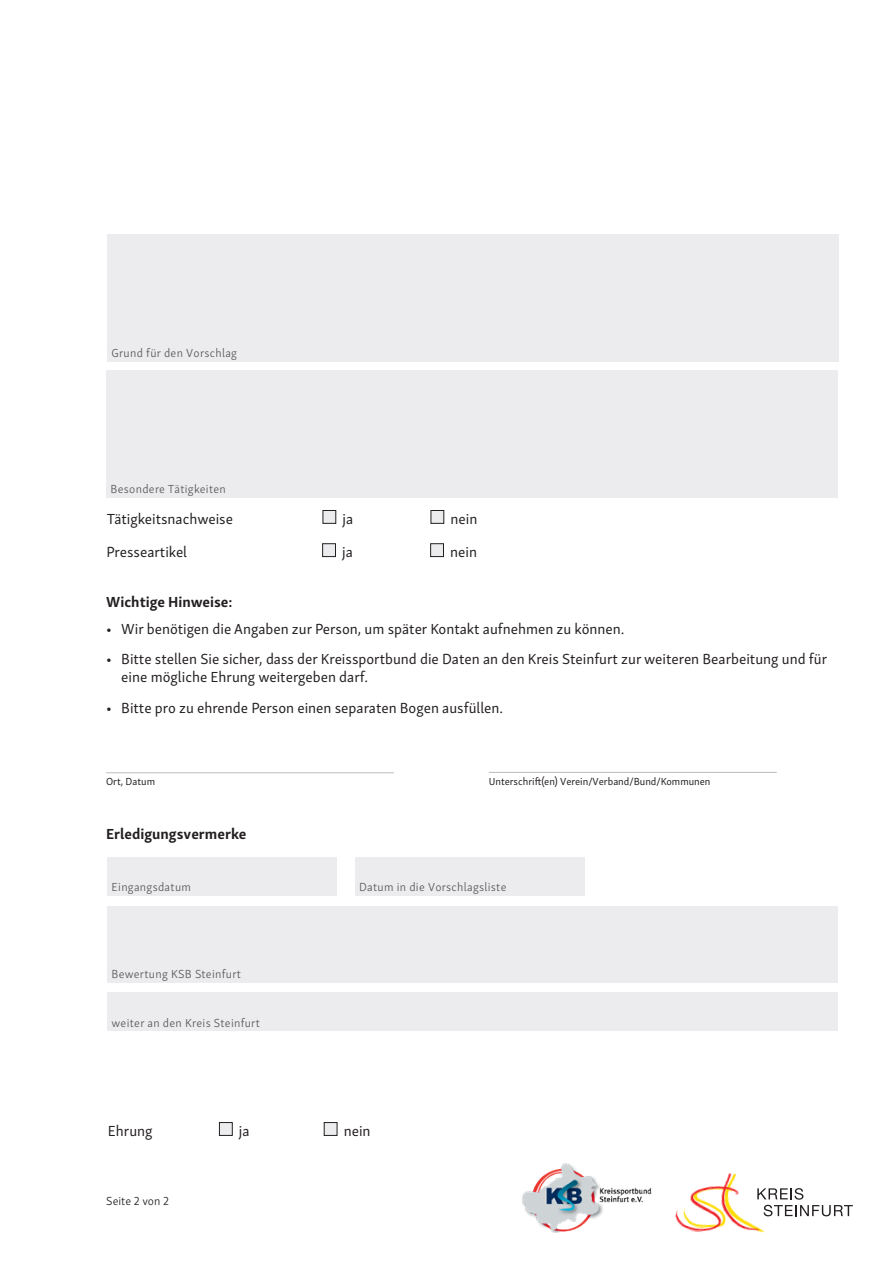
<style>
.page{position:relative;width:893px;height:1263px;background:#fff}
.page>*{position:absolute;margin:0;border:0;box-sizing:border-box;transform-origin:0 0}
.t1{font:15px/18px "Skolar Sans Latn";color:#231f20}
.t2{font:700 15px "Skolar Sans Latn";color:#231f20}
.t3{font:300 12px "Skolar Sans Latn";letter-spacing:.025em;color:#57585a}
.t4{font:300 12px "Skolar Sans Latn";color:#231f20}
.t5{font:10.5px "Skolar Sans Latn";color:#231f20}
</style>
<div class="page">
<svg style="left:773px;top:1188px;width:80px;height:28px"></svg>
<img style="left:675px;top:1173px;width:98px;height:60px">
<img style="left:522px;top:1163px;width:129px;height:70px">
<hr style="left:106px;top:772px;width:288px;height:1px;background:#bcbdc0">
<hr style="left:489px;top:772px;width:288px;height:1px;background:#bcbdc0">
<div style="left:107px;top:857px;width:230px;height:38px;background:#ececee"></div>
<div style="left:355px;top:857px;width:229px;height:38px;background:#ececee"></div>
<div style="left:107px;top:906px;width:730px;height:76px;background:#ececee"></div>
<div style="left:219px;top:1122px;width:13px;height:13px;background:#ececee"></div>
<div style="left:219px;top:1122px;width:13px;height:13px;border:1px solid #231f20"></div>
<div style="left:324px;top:1122px;width:13px;height:13px;background:#ececee"></div>
<div style="left:324px;top:1122px;width:13px;height:13px;border:1px solid #231f20"></div>
<div style="left:107px;top:993px;width:730px;height:38px;background:#ececee"></div>
<div style="left:107px;top:234px;width:732px;height:127px;background:#ececee"></div>
<div style="left:106px;top:370px;width:732px;height:127px;background:#ececee"></div>
<div style="left:323px;top:510px;width:13px;height:13px;background:#ececee"></div>
<div style="left:323px;top:510px;width:13px;height:13px;border:1px solid #231f20"></div>
<div style="left:431px;top:510px;width:13px;height:13px;background:#ececee"></div>
<div style="left:431px;top:510px;width:13px;height:13px;border:1px solid #231f20"></div>
<div style="left:323px;top:544px;width:12px;height:13px;background:#ececee"></div>
<div style="left:322px;top:543px;width:14px;height:14px;border:1px solid #231f20"></div>
<div style="left:431px;top:544px;width:12px;height:13px;background:#ececee"></div>
<div style="left:430px;top:543px;width:14px;height:14px;border:1px solid #231f20"></div>
<p class="t3" style="left:111px;top:344px;width:127px">Grund für den Vorschlag</p>
<p class="t3" style="left:111px;top:480px;width:117px">Besondere Tätigkeiten</p>
<p class="t1" style="left:107px;top:508px;width:128px">Tätigkeitsnachweise</p>
<p class="t1" style="left:342px;top:508px;width:12px">ja</p>
<p class="t1" style="left:450px;top:508px;width:28px">nein</p>
<p class="t1" style="left:106px;top:541px;width:82px">Presseartikel</p>
<p class="t1" style="left:342px;top:541px;width:12px">ja</p>
<p class="t1" style="left:450px;top:541px;width:28px">nein</p>
<p class="t2" style="left:106px;top:590px;width:128px">Wichtige Hinweise:</p>
<p class="t1" style="left:106px;top:618px;width:520px">• Wir benötigen die Angaben zur Person, um später Kontakt aufnehmen zu können.</p>
<p class="t1" style="left:121px;top:649px;width:707px;text-indent:-15px">• Bitte stellen Sie sicher, dass der Kreissportbund die Daten an den Kreis Steinfurt zur weiteren Bearbeitung und für eine mögliche Ehrung weitergeben darf.</p>
<p class="t1" style="left:106px;top:698px;width:398px">• Bitte pro zu ehrende Person einen separaten Bogen ausfüllen.</p>
<p class="t5" style="left:106px;top:773px;width:51px">Ort, Datum</p>
<p class="t5" style="left:489px;top:773px;width:223px">Unterschrift(en) Verein/Verband/Bund/Kommunen</p>
<p class="t2" style="left:106px;top:822px;width:142px">Erledigungsvermerke</p>
<p class="t3" style="left:112px;top:878px;width:81px">Eingangsdatum</p>
<p class="t3" style="left:359px;top:878px;width:149px">Datum in die Vorschlagsliste</p>
<p class="t3" style="left:112px;top:965px;width:131px">Bewertung KSB Steinfurt</p>
<p class="t3" style="left:112px;top:1014px;width:150px">weiter an den Kreis Steinfurt</p>
<p class="t1" style="left:108px;top:1120px;width:46px">Ehrung</p>
<p class="t1" style="left:239px;top:1120px;width:12px">ja</p>
<p class="t1" style="left:344px;top:1120px;width:28px">nein</p>
<p class="t4" style="left:106px;top:1192px;width:64px">Seite 2 von 2</p>
</div>
